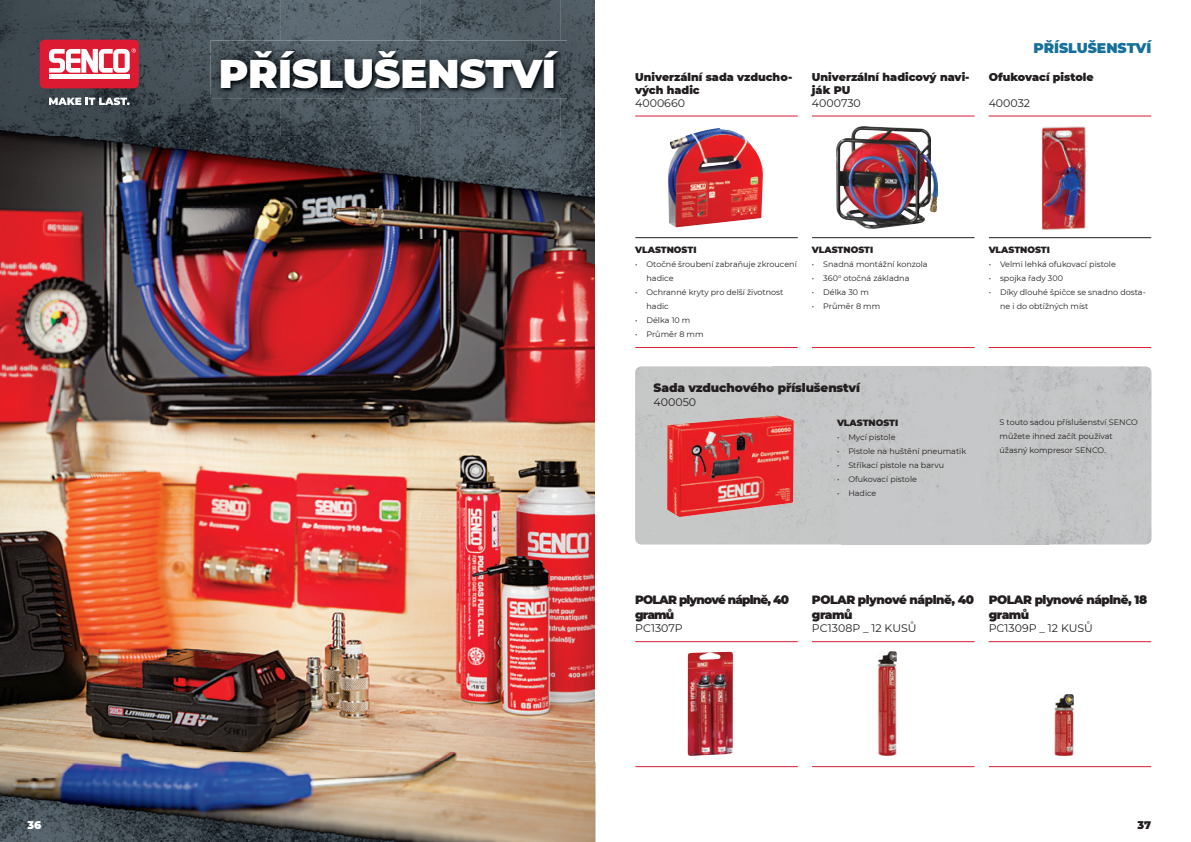
<style>
.page{position:relative;width:1191px;height:842px;background:#fff}
.page>*{position:absolute;margin:0;border:0;box-sizing:border-box;transform-origin:0 0}
.t1{font:900 40px "Montserrat";color:#fff}
.t2{font:900 14px "Montserrat";color:#16709a}
.t3{font:900 12px/14.4px "Montserrat";letter-spacing:-.04em;color:#231f20}
.t4{font:900 12px "Montserrat";letter-spacing:-.01em;color:#231f20}
.t5{font:900 12px/14.4px "Montserrat";letter-spacing:-.07em;color:#231f20}
.t6{font:900 11px/13.2px "Montserrat";color:#231f20}
.t7{font:11px "Montserrat";color:#231f20}
.t8{font:900 11px "Montserrat";color:#fff}
.t9{font:900 9px "Montserrat";color:#231f20}
.t10{font:8px/14px "Montserrat";color:#231f20}
</style>
<div class="page">
<img style="left:0;top:0;width:595px;height:762px">
<img style="left:0;top:752px;width:573px;height:26px">
<img style="left:573px;top:762px;width:22px;height:80px">
<img style="left:0;top:778px;width:582px;height:64px">
<div style="left:40px;top:40px;width:99px;height:48px;background:#dc1a32;border-radius:5px"></div>
<div style="left:49px;top:74px;width:81px;height:5px;background:#fff"></div>
<svg style="left:49px;top:48px;width:87px;height:25px"></svg>
<svg style="left:49px;top:97px;width:81px;height:8px"></svg>
<div style="left:635px;top:367px;width:516px;height:177px;background:#c5c6c7"></div>
<hr style="left:812px;top:237px;width:162px;height:1px;background:#231f20">
<hr style="left:635px;top:237px;width:162px;height:1px;background:#231f20">
<hr style="left:635px;top:116px;width:162px;height:1px;background:#dc1a32">
<hr style="left:812px;top:116px;width:162px;height:1px;background:#dc1a32">
<img style="left:668px;top:128px;width:95px;height:99px">
<img style="left:836px;top:126px;width:101px;height:103px">
<hr style="left:989px;top:237px;width:162px;height:1px;background:#231f20">
<hr style="left:988px;top:116px;width:163px;height:1px;background:#dc1a32">
<img style="left:1041px;top:126px;width:45px;height:104px">
<hr style="left:812px;top:766px;width:162px;height:1px;background:#dc1a32">
<hr style="left:812px;top:641px;width:162px;height:1px;background:#dc1a32">
<img style="left:877px;top:652px;width:19px;height:103px">
<hr style="left:989px;top:766px;width:162px;height:1px;background:#dc1a32">
<hr style="left:988px;top:641px;width:163px;height:1px;background:#dc1a32">
<img style="left:1054px;top:694px;width:19px;height:61px">
<hr style="left:635px;top:766px;width:162px;height:1px;background:#dc1a32">
<hr style="left:635px;top:641px;width:162px;height:1px;background:#dc1a32">
<img style="left:687px;top:652px;width:46px;height:104px">
<img style="left:667px;top:415px;width:126px;height:102px">
<img style="left:211px;top:41px;width:356px;height:57px">
<img style="left:219px;top:50px;width:343px;height:44px">
<hr style="left:812px;top:347px;width:162px;height:1px;background:#dc1a32">
<hr style="left:635px;top:347px;width:162px;height:1px;background:#dc1a32">
<hr style="left:988px;top:347px;width:163px;height:1px;background:#dc1a32">
<h3 class="t8" style="left:28px;top:817px;width:15px">36</h3>
<h1 class="t1" style="left:219px;top:43px;width:338px">PŘÍSLUŠENSTVÍ</h1>
<h3 class="t6" style="left:635px;top:70px;width:159px">Univerzální sada vzducho&shy;vých hadic</h3>
<h3 class="t7" style="left:635px;top:96px;width:51px">4000660</h3>
<h3 class="t6" style="left:812px;top:70px;width:159px">Univerzální hadicový navi&shy;ják PU</h3>
<h3 class="t7" style="left:812px;top:96px;width:50px">4000730</h3>
<h2 class="t2" style="left:1033px;top:38px;width:119px">PŘÍSLUŠENSTVÍ</h2>
<h3 class="t6" style="left:988px;top:70px;width:106px">Ofukovací pistole</h3>
<h3 class="t7" style="left:988px;top:96px;width:43px">400032</h3>
<p class="t9" style="left:635px;top:243px;width:63px">VLASTNOSTI</p>
<p class="t10" style="left:646px;top:257px;width:152px;text-indent:-11px">• Otočné šroubení zabraňuje zkroucení hadice</p>
<p class="t10" style="left:646px;top:285px;width:138px;text-indent:-11px">• Ochranné kryty pro delší životnost hadic</p>
<p class="t10" style="left:635px;top:313px;width:57px">• Délka 10 m</p>
<p class="t10" style="left:635px;top:327px;width:70px">• Průměr 8 mm</p>
<p class="t9" style="left:812px;top:243px;width:63px">VLASTNOSTI</p>
<p class="t10" style="left:812px;top:257px;width:117px">• Snadná montážní konzola</p>
<p class="t10" style="left:812px;top:271px;width:99px">• 360° otočná základna</p>
<p class="t10" style="left:812px;top:285px;width:58px">• Délka 30 m</p>
<p class="t10" style="left:812px;top:299px;width:70px">• Průměr 8 mm</p>
<h3 class="t4" style="left:653px;top:379px;width:208px">Sada vzduchového příslušenství</h3>
<h3 class="t7" style="left:653px;top:394px;width:44px">400050</h3>
<p class="t9" style="left:837px;top:416px;width:63px">VLASTNOSTI</p>
<p class="t10" style="left:837px;top:430px;width:60px">• Mycí pistole</p>
<p class="t10" style="left:837px;top:444px;width:131px">• Pistole na huštění pneumatik</p>
<p class="t10" style="left:837px;top:458px;width:109px">• Stříkací pistole na barvu</p>
<p class="t10" style="left:837px;top:472px;width:81px">• Ofukovací pistole</p>
<p class="t10" style="left:837px;top:486px;width:41px">• Hadice</p>
<p class="t9" style="left:988px;top:243px;width:63px">VLASTNOSTI</p>
<p class="t10" style="left:988px;top:257px;width:129px">• Velmi lehká ofukovací pistole</p>
<p class="t10" style="left:988px;top:271px;width:76px">• spojka řady 300</p>
<p class="t10" style="left:1000px;top:285px;width:147px;text-indent:-11px">• Díky dlouhé špičce se snadno dosta&shy;ne i do obtížných míst</p>
<p class="t10" style="left:999px;top:415px;width:140px">S touto sadou příslušenství SENCO můžete ihned začít používat úžasný kompresor SENCO.</p>
<h3 class="t5" style="left:635px;top:592px;width:155px">POLAR plynové náplně, 40 gramů</h3>
<h3 class="t7" style="left:635px;top:620px;width:49px">PC1307P</h3>
<h3 class="t3" style="left:812px;top:592px;width:164px">POLAR plynové náplně, 40 gramů</h3>
<h3 class="t7" style="left:812px;top:620px;width:106px">PC1308P _ 12 KUSŮ</h3>
<h3 class="t3" style="left:988px;top:592px;width:160px">POLAR plynové náplně, 18 gramů</h3>
<h3 class="t7" style="left:988px;top:620px;width:106px">PC1309P _ 12 KUSŮ</h3>
<h3 class="t6" style="left:1137px;top:817px;width:15px">37</h3>
</div>
